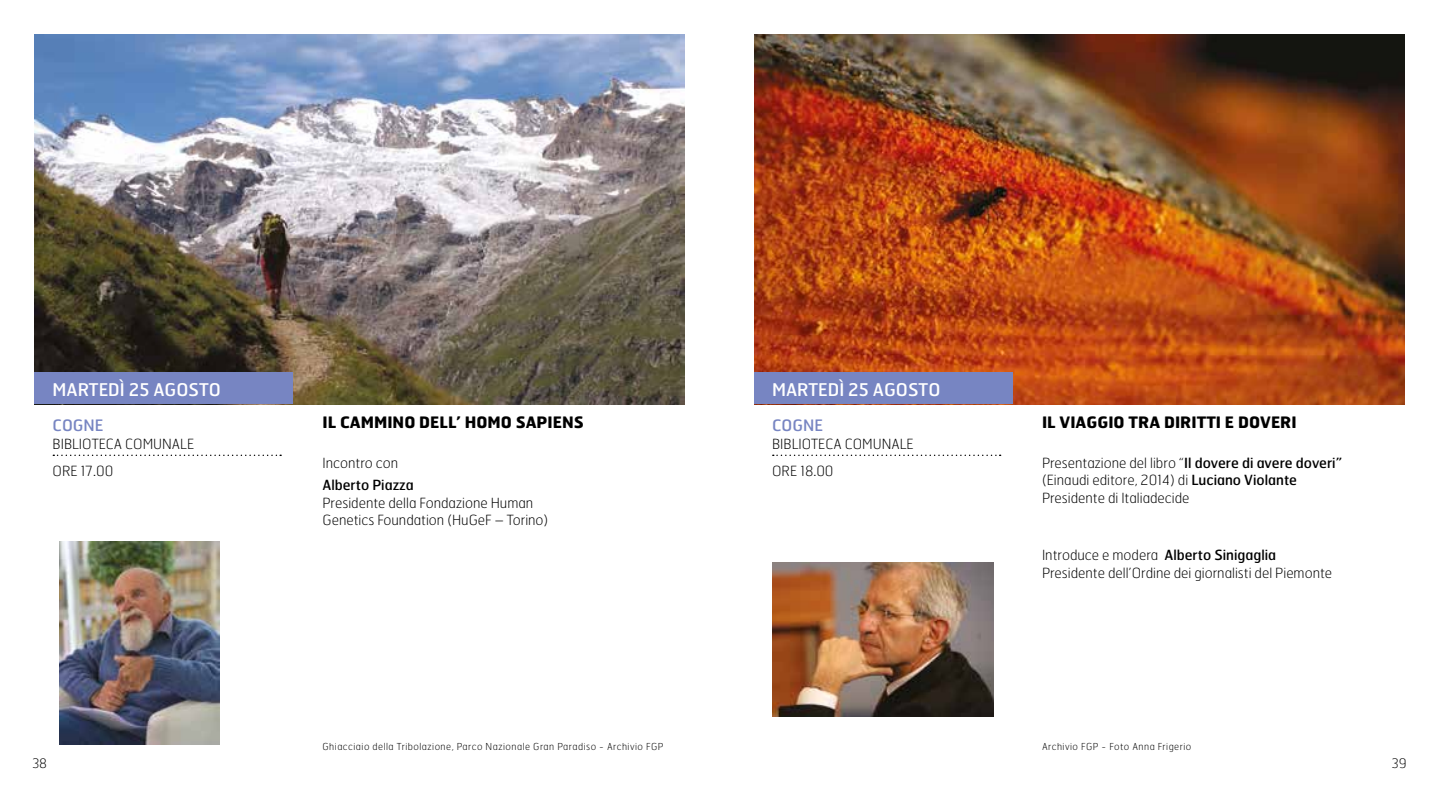
<style>
.page{position:relative;width:1439px;height:794px;background:#fff}
.page>*{position:absolute;margin:0;border:0;box-sizing:border-box;transform-origin:0 0}
.t1{font:17.5px "Hermes";color:#fff}
.t2{font:700 15.75px "Hermes";color:#000}
.t3{font:15.75px "Hermes";color:#7785c2}
.t4{font:100 14px/17.5px "Hermes";color:#000}
.t5{font:14px "Hermes";color:#000}
.t6{font:100 13.12px "Hermes";color:#000}
.t7{font:100 9.62px "Hermes";letter-spacing:.05em;color:#000}
.s1{font-weight:400}
</style>
<div class="page">
<img style="left:754px;top:35px;width:650px;height:369px">
<img style="left:35px;top:35px;width:650px;height:369px">
<img style="left:772px;top:562px;width:222px;height:155px">
<div style="left:754px;top:372px;width:258px;height:32px;background:#7785c2"></div>
<div style="left:35px;top:372px;width:258px;height:32px;background:#7785c2"></div>
<svg style="left:773px;top:454px;width:227px;height:2px"></svg>
<svg style="left:53px;top:454px;width:228px;height:2px"></svg>
<img style="left:60px;top:541px;width:159px;height:203px">
<p class="t1" style="left:53px;top:378px;width:170px">martedì 25 agosto</p>
<p class="t3" style="left:53px;top:415px;width:52px">Cogne</p>
<p class="t4" style="left:53px;top:429px;width:143px;line-height:27.5px">BI BLIOTECA CO MU NALE<br>Ore 17.00</p>
<p class="t2" style="left:322px;top:411px;width:29px">IL CAMMINO</p>
<p class="t2" style="left:419px;top:411px;width:10px">DELL</p>
<p class="t2" style="left:456px;top:411px;width:32px">’ HOMO</p>
<p class="t2" style="left:516px;top:411px;width:21px">SAPIENS</p>
<p class="t4" style="left:322px;top:453px;width:77px">I ncontro con</p>
<p class="t5" style="left:322px;top:476px;width:93px">Alberto Piazza</p>
<p class="t4" style="left:322px;top:493px;width:227px">Presidente della Fondazione Human<br>Genetics Foundation (HuGeF – Torino)</p>
<p class="t1" style="left:772px;top:378px;width:170px">martedì 25 agosto</p>
<p class="t3" style="left:772px;top:415px;width:52px">Cogne</p>
<p class="t4" style="left:772px;top:429px;width:143px;line-height:27.5px">BI BLIOTECA CO MU NALE<br>Ore 18.00</p>
<p class="t2" style="left:1042px;top:411px;width:28px">IL VIAGGIO</p>
<p class="t2" style="left:1128px;top:411px;width:12px">TRA</p>
<p class="t2" style="left:1164px;top:411px;width:9px">DIRITTI</p>
<p class="t2" style="left:1225px;top:411px;width:24px">E DOVERI</p>
<p class="t4" style="left:1042px;top:453px;width:301px">Presentazione del libro “<span class="s1">Il dovere di avere doveri” </span>(Einaudi editore, 2014) di <span class="s1">Luciano Violante<br></span>Presidente di Italiadecide</p>
<p class="t4" style="left:1042px;top:546px;width:292px">I ntroduce e modera <span class="s1">Alberto Sinigaglia<br></span>Presidente dell’Ordine dei giornalisti del Piemonte</p>
<p class="t7" style="left:322px;top:740px;width:342px">Ghiacciaio della Tribolazione, Parco Nazionale Gran Paradiso - Archivio FGP</p>
<p class="t7" style="left:1042px;top:740px;width:46px">Archivio fgp</p>
<p class="t7" style="left:1101px;top:740px;width:91px">- Foto Anna Frigerio</p>
<p class="t6" style="left:32px;top:755px;width:16px">38</p>
<p class="t6" style="left:1391px;top:755px;width:16px">39</p>
</div>
